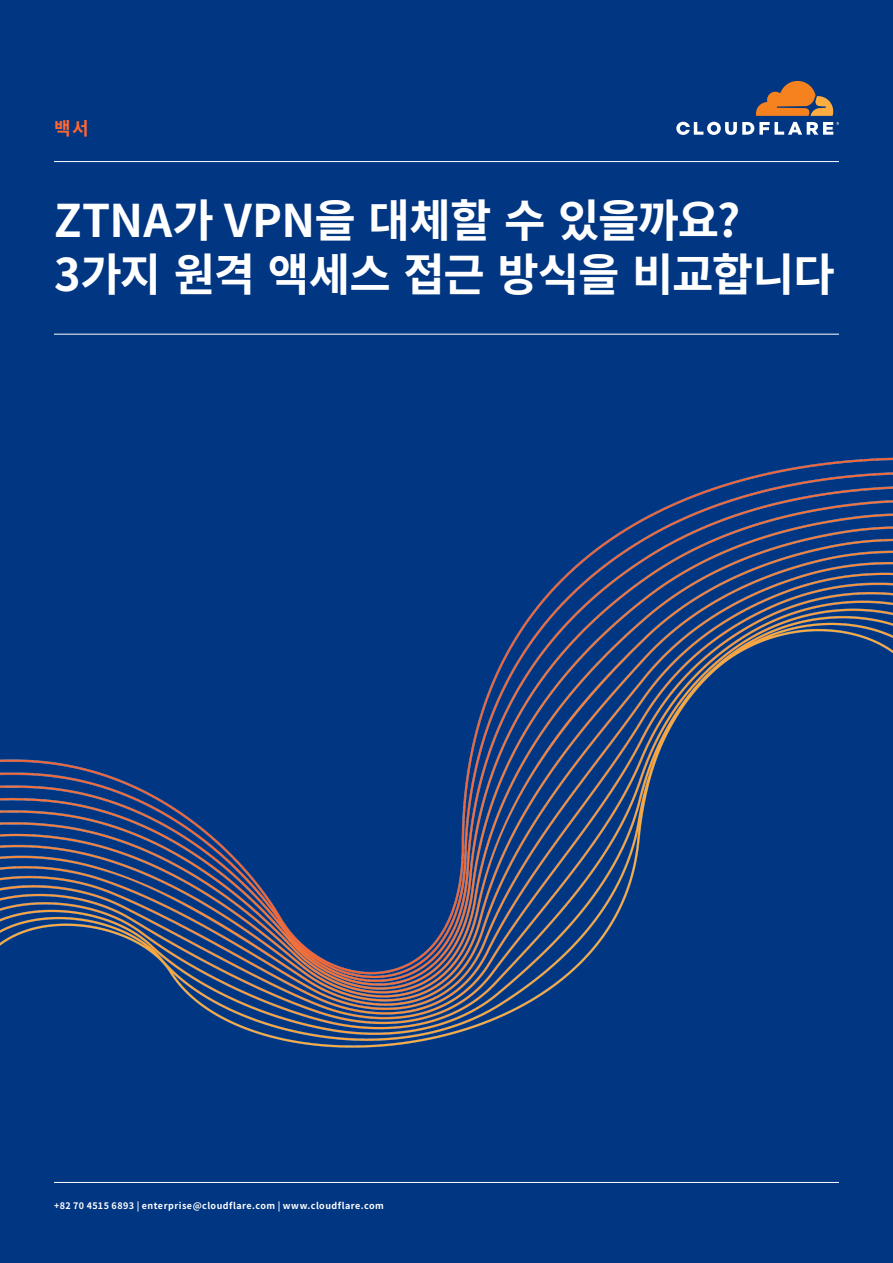
<style>
.page{position:relative;width:893px;height:1263px;background:#003682}
.page>*{position:absolute;margin:0;border:0;box-sizing:border-box;transform-origin:0 0}
.Cover_Title{font:700 45px/54px "Noto Sans CJ Kkr";letter-spacing:-.02em;color:#fff}
.Descriptor{font:700 18px "Noto Sans CJ Kkr";color:#f63}
.Folio_White{font:700 9px "Noto Sans CJ Kkr";letter-spacing:.05em;color:#fff}
</style>
<div class="page">
<hr style="left:54px;top:161px;width:785px;height:1px;background:#fff">
<hr style="left:54px;top:1182px;width:785px;height:1px;background:#fff">
<hr style="left:54px;top:334px;width:785px;height:1px;background:#fff">
<img style="left:0;top:457px;width:893px;height:591px">
<svg style="left:756px;top:81px;width:77px;height:35px"></svg>
<svg style="left:676px;top:122px;width:163px;height:13px"></svg>
<p class="Descriptor" style="left:54px;top:118px;width:36px">백서</p>
<p class="Cover_Title" style="left:54px;top:195px;width:782px">ZTNA가 VPN을 대체할 수 있을까요?<br>3가지 원격 액세스 접근 방식을 비교합니다</p>
<p class="Folio_White" style="left:54px;top:1201px;width:331px">+82 70 4515 6893 | enterprise@cloudflare.com | www.cloudflare.com</p>
</div>
